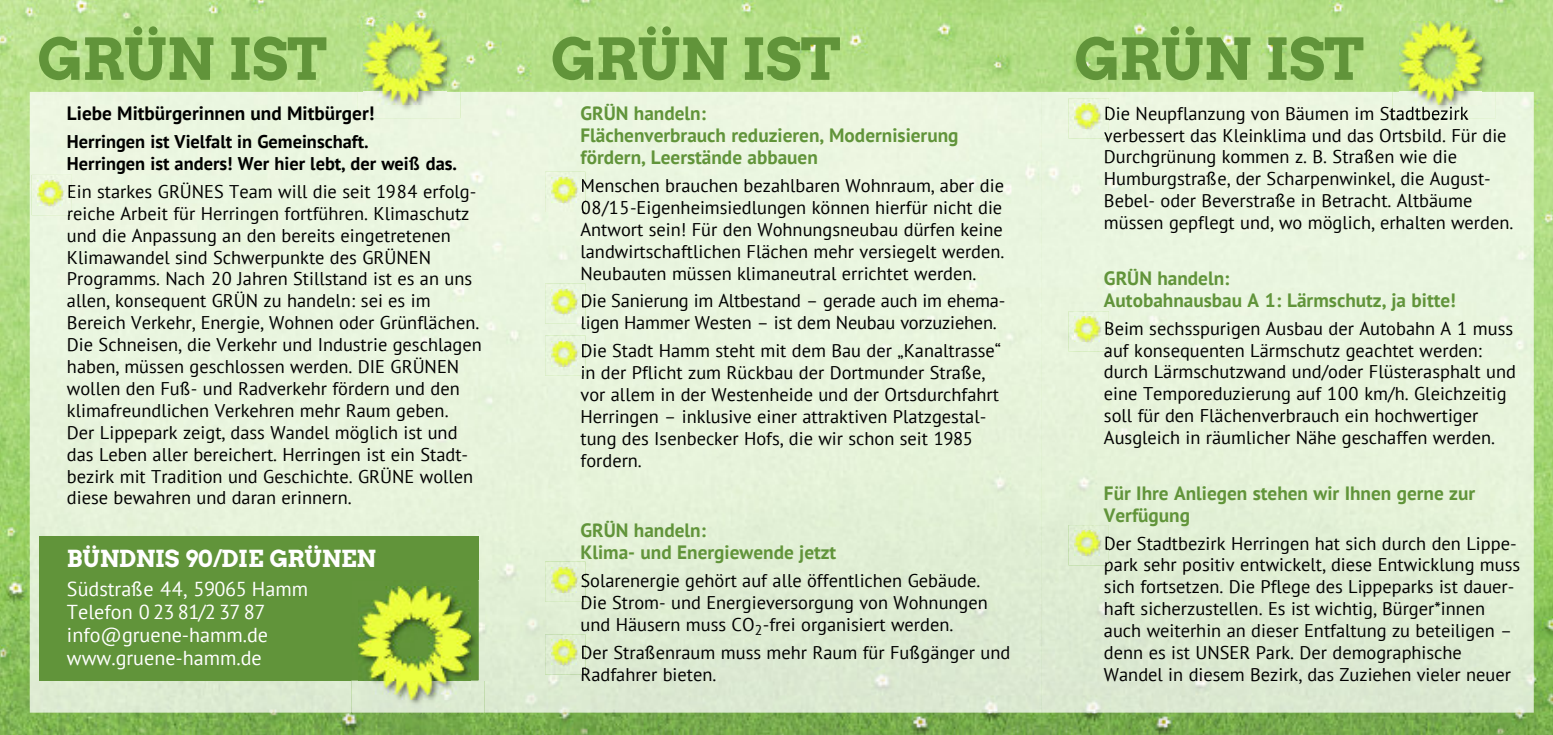
<style>
.page{position:relative;width:1553px;height:735px;background:#fff}
.page>*{position:absolute;margin:0;border:0;box-sizing:border-box;transform-origin:0 0}
.t1{font:56px "Arvo Gruen";letter-spacing:-.02em;color:#61943a}
.t2{font:22.75px "Arvo Gruen";letter-spacing:-.02em;color:#fff}
.t3{font:20.12px/22.8px "PT Sans";color:#fff}
.t4{font:700 19.25px/21.9px "PT Sans";color:#61943a}
.t5{font:700 19.25px "PT Sans";color:#000}
.t6{font:18.38px/21.9px "PT Sans";color:#000}
.t7{font:700 18.38px/21.9px "PT Sans";color:#000}
.s1{font-family:"Info OT Office"}
</style>
<div class="page">
<img style="left:0;top:0;width:1553px;height:734px">
<img style="left:30px;top:92px;width:1503px;height:620px">
<img style="left:1392px;top:15px;width:104px;height:103px">
<img style="left:1399px;top:21px;width:82px;height:83px">
<img style="left:357px;top:15px;width:103px;height:103px">
<img style="left:364px;top:21px;width:82px;height:83px">
<img style="left:32px;top:175px;width:40px;height:40px">
<svg style="left:69px;top:185px;width:3px;height:13px"></svg>
<svg style="left:68px;top:210px;width:4px;height:5px"></svg>
<img style="left:38px;top:180px;width:25px;height:25px">
<img style="left:1068px;top:98px;width:41px;height:40px">
<img style="left:1105px;top:106px;width:4px;height:14px">
<svg style="left:1104px;top:132px;width:5px;height:6px"></svg>
<img style="left:1075px;top:104px;width:24px;height:25px">
<img style="left:1068px;top:311px;width:41px;height:40px">
<svg style="left:1105px;top:321px;width:4px;height:13px"></svg>
<svg style="left:1104px;top:346px;width:5px;height:5px"></svg>
<img style="left:1075px;top:316px;width:24px;height:25px">
<img style="left:1068px;top:524px;width:41px;height:41px">
<svg style="left:1105px;top:536px;width:4px;height:13px"></svg>
<svg style="left:1105px;top:561px;width:4px;height:4px"></svg>
<img style="left:1075px;top:530px;width:24px;height:25px">
<img style="left:545px;top:172px;width:40px;height:40px">
<svg style="left:582px;top:179px;width:3px;height:13px"></svg>
<svg style="left:582px;top:201px;width:3px;height:11px"></svg>
<img style="left:551px;top:177px;width:25px;height:25px">
<img style="left:545px;top:283px;width:40px;height:40px">
<svg style="left:582px;top:294px;width:3px;height:13px"></svg>
<svg style="left:582px;top:316px;width:2px;height:7px"></svg>
<img style="left:551px;top:289px;width:25px;height:25px">
<img style="left:545px;top:561px;width:40px;height:40px">
<img style="left:581px;top:573px;width:4px;height:14px">
<svg style="left:582px;top:595px;width:3px;height:6px"></svg>
<img style="left:551px;top:567px;width:25px;height:24px">
<img style="left:545px;top:634px;width:40px;height:40px">
<svg style="left:582px;top:645px;width:3px;height:13px"></svg>
<svg style="left:582px;top:667px;width:3px;height:7px"></svg>
<img style="left:551px;top:639px;width:25px;height:25px">
<img style="left:545px;top:335px;width:40px;height:40px">
<svg style="left:582px;top:344px;width:3px;height:13px"></svg>
<svg style="left:582px;top:366px;width:2px;height:9px"></svg>
<img style="left:551px;top:341px;width:25px;height:25px">
<div style="left:40px;top:536px;width:439px;height:144px;background:#61943a"></div>
<img style="left:351px;top:580px;width:133px;height:133px">
<img style="left:358px;top:586px;width:112px;height:113px">
<h1 class="t1" style="left:37px;top:28px;width:291px">GRÜN IST</h1>
<h1 class="t1" style="left:1074px;top:28px;width:291px">GRÜN IST</h1>
<p class="t4" style="left:580px;top:104px;width:379px">GRÜN handeln:<br>Flächenverbrauch reduzieren, Modernisierung fördern, Leerstände abbauen</p>
<p class="t6" style="left:580px;top:176px;width:425px;text-align:justify">Menschen brauchen bezahlbaren Wohnraum, aber die 08/15-Eigenheimsiedlungen können hierfür nicht die Antwort sein! Für den Wohnungsneubau dürfen keine landwirtschaftlichen Flächen mehr versiegelt werden.<br>Neubauten müssen klimaneutral errichtet werden.</p>
<p class="t6" style="left:580px;top:292px;width:426px">Die Sanierung im Altbestand – gerade auch im ehema&shy;ligen Hammer Westen – ist dem Neubau vorzuziehen.</p>
<p class="t6" style="left:580px;top:341px;width:422px">Die Stadt Hamm steht mit dem Bau der „Kanaltrasse“ in der Pflicht zum Rückbau der Dortmunder Stra<span class="s1">ß</span>e, vor allem in der Westenheide und der Ortsdurchfahrt Herringen – inklusive einer attraktiven Platzgestal&shy;tung des Isenbecker Hofs, die wir schon seit 1985 fordern.</p>
<h1 class="t1" style="left:551px;top:28px;width:291px">GRÜN IST</h1>
<p class="t5" style="left:67px;top:107px;width:309px">Liebe Mitbürgerinnen und Mitbürger!</p>
<p class="t7" style="left:67px;top:132px;width:392px">Herringen ist Vielfalt in Gemeinschaft.<br>Herringen ist anders! Wer hier lebt, der wei<span class="s1">ß</span> das.</p>
<p class="t6" style="left:67px;top:182px;width:416px">Ein starkes GRÜNES Team will die seit 1984 erfolg&shy;reiche Arbeit für Herringen fortführen. Klimaschutz und die Anpassung an den bereits eingetretenen Klimawandel sind Schwerpunkte des GRÜNEN Programms. Nach 20 Jahren Stillstand ist es an uns allen, konsequent GRÜN zu handeln: sei es im Bereich Verkehr, Energie, Wohnen oder Grünflächen.<br>Die Schneisen, die Verkehr und Industrie geschlagen haben, müssen geschlossen werden. DIE GRÜNEN wollen den Fu<span class="s1">ß</span>- und Radverkehr fördern und den klimafreundlichen Verkehren mehr Raum geben.<br>Der Lippepark zeigt, dass Wandel möglich ist und das Leben aller bereichert. Herringen ist ein Stadt&shy;bezirk mit Tradition und Geschichte. GRÜNE wollen diese bewahren und daran erinnern.</p>
<p class="t6" style="left:1104px;top:104px;width:411px">Die Neupflanzung von Bäumen im Stadtbezirk verbessert das Kleinklima und das Ortsbild. Für die Durchgrünung kommen z. B. Stra<span class="s1">ß</span>en wie die Humburgstra<span class="s1">ß</span>e, der Scharpenwinkel, die August-Bebel- oder Beverstra<span class="s1">ß</span>e in Betracht. Altbäume müssen gepflegt und, wo möglich, erhalten werden.</p>
<p class="t4" style="left:1104px;top:269px;width:353px">GRÜN handeln:<br>Autobahnausbau A 1: Lärmschutz, ja bitte!</p>
<p class="t6" style="left:1104px;top:319px;width:413px">Beim sechsspurigen Ausbau der Autobahn A 1 muss auf konsequenten Lärmschutz geachtet werden: durch Lärmschutzwand und/oder Flüsterasphalt und eine Temporeduzierung auf 100 km/h. Gleichzeitig soll für den Flächenverbrauch ein hochwertiger Ausgleich in räumlicher Nähe geschaffen werden.</p>
<p class="t4" style="left:1104px;top:484px;width:373px">Für Ihre Anliegen stehen wir Ihnen gerne zur<br>Verfügung</p>
<p class="t6" style="left:1104px;top:533px;width:418px">Der Stadtbezirk Herringen hat sich durch den Lippe&shy;park sehr positiv entwickelt, diese Entwicklung muss sich fortsetzen. Die Pflege des Lippeparks ist dauer&shy;haft sicherzustellen. Es ist wichtig, Bürger*innen auch weiterhin an dieser Entfaltung zu beteiligen – denn es ist UNSER Park. Der demographische Wandel in diesem Bezirk, das Zuziehen vieler neuer</p>
<p class="t4" style="left:580px;top:521px;width:257px">GRÜN handeln:<br>Klima- und Energiewende jetzt</p>
<p class="t6" style="left:580px;top:571px;width:409px">Solarenergie gehört auf alle öffentlichen Gebäude.<br>Die Strom- und Energieversorgung von Wohnungen und Häusern muss CO<sub>2</sub>-frei organisiert werden.</p>
<p class="t6" style="left:580px;top:642px;width:431px">Der Stra<span class="s1">ß</span>enraum muss mehr Raum für Fu<span class="s1">ß</span>gänger und<br>Radfahrer bieten.</p>
<p class="t2" style="left:67px;top:545px;width:311px">BÜNDNIS 90/DIE GRÜNEN</p>
<p class="t3" style="left:67px;top:579px;width:243px">Südstra<span class="s1">ß</span>e 44, 59065 Hamm<br>Telefon 02381/23787 info@gruene-hamm.de www.gruene-hamm.de</p>
</div>
